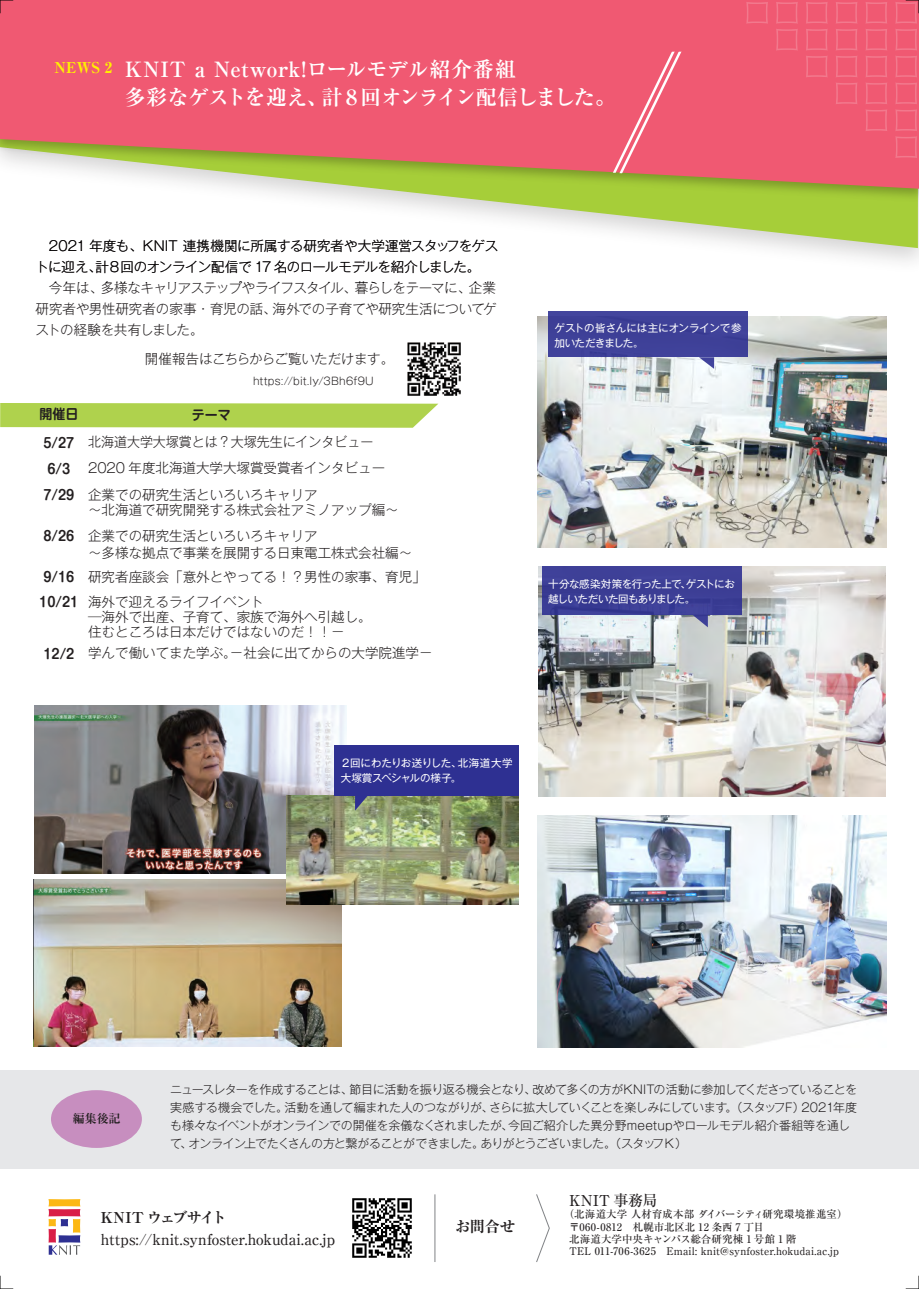
<style>
.page{position:relative;width:919px;height:1289px;background:#fff}
.page>*{position:absolute;margin:0;border:0;box-sizing:border-box;transform-origin:0 0}
.t1{font:700 21px/28.5px "Ryumin Pro";letter-spacing:-.01em;color:#fff}
.t2{font:500 15px "Ryumin Pro";letter-spacing:-.005em;color:#231f20}
.t3{font:700 expanded 15px "Ryumin Pro";letter-spacing:-.085em;color:#231f20}
.t4{font:800 15px "Ryumin Pro";color:#fff101}
.t5{font:700 expanded 15px "Ryumin Pro";letter-spacing:-.035em;color:#231f20}
.t6{font:300 13.5px/26.5px "Gothic MB101 Pro";color:#231f20}
.t7{font:300 13.5px/21px "Gothic MB101 Pro";letter-spacing:-.02em;color:#231f20}
.t8{font:300 13.5px "Gothic MB101 Pro";color:#231f20;scale:.96 1}
.t9{font:300 13.5px "Gothic MB101 Pro";letter-spacing:-.03em;color:#231f20}
.t10{font:700 13.5px "Shin M Go Pro De";color:#231f20;scale:.96 1}
.t11{font:300 12px/18px "Gothic MB101 Pro";letter-spacing:-.035em;color:#231f20}
.t12{font:700 12px "Ryumin Pro";color:#231f20}
.t13{font:500 10.5px/13.2px "Ryumin Pro";letter-spacing:.005em;color:#231f20}
.t14{font:10.5px/15px "Gothic MB101 Pro";letter-spacing:-.03em;color:#fff}
.t15{font:10.5px/15px "Gothic MB101 Pro";letter-spacing:-.05em;color:#fff}
.t16{font:300 10.5px "Gothic MB101 Pro";letter-spacing:.02em;color:#231f20}
.s1{font-size:13.5px}
.s2{font-family:"Shin M Go Pro De";font-weight:700}
</style>
<div class="page">
<img style="left:537px;top:815px;width:349px;height:232px">
<img style="left:538px;top:566px;width:347px;height:230px">
<img style="left:537px;top:316px;width:349px;height:232px">
<svg style="left:0;top:403px;width:438px;height:25px;background:#b3d458"></svg>
<div style="left:0;top:1069px;width:918px;height:98px;background:#e6e7e9"></div>
<div style="left:51px;top:1090px;width:91px;height:57px;background:#c78ebf;border-radius:50%"></div>
<img style="left:352px;top:1198px;width:60px;height:60px">
<hr style="left:434px;top:1194px;width:1px;height:67px;background:#808285">
<svg style="left:536px;top:1194px;width:14px;height:68px"></svg>
<svg style="left:49px;top:1245px;width:31px;height:9px"></svg>
<div style="left:48px;top:1199px;width:33px;height:7px;background:#fcb814"></div>
<svg style="left:48px;top:1209px;width:33px;height:7px"></svg>
<div style="left:73px;top:1218px;width:7px;height:14px;background:#fcb814"></div>
<svg style="left:49px;top:1219px;width:7px;height:7px"></svg>
<div style="left:49px;top:1228px;width:7px;height:14px;background:#d91e47"></div>
<svg style="left:61px;top:1219px;width:7px;height:7px"></svg>
<div style="left:58px;top:1235px;width:22px;height:7px;background:#2e3092"></div>
<div style="left:542px;top:566px;width:199px;height:49px;background:#3c3e96"></div>
<svg style="left:692px;top:615px;width:15px;height:12px"></svg>
<img style="left:782px;top:206px;width:136px;height:56px">
<svg style="left:403px;top:206px;width:514px;height:42px"></svg>
<img style="left:249px;top:189px;width:669px;height:17px">
<svg style="left:0;top:0;width:918px;height:189px;background:#e76a72"></svg>
<svg style="left:610px;top:52px;width:75px;height:126px;background:#ed6779"></svg>
<svg style="left:746px;top:2px;width:22px;height:22px"></svg>
<svg style="left:775px;top:2px;width:22px;height:49px"></svg>
<svg style="left:805px;top:2px;width:22px;height:76px;background:#f05f77"></svg>
<svg style="left:835px;top:2px;width:22px;height:102px;background:#f05f77"></svg>
<svg style="left:865px;top:2px;width:22px;height:129px;background:#f05f77"></svg>
<svg style="left:0;top:1275px;width:13px;height:14px"></svg>
<svg style="left:0;top:0;width:13px;height:13px"></svg>
<svg style="left:895px;top:0;width:24px;height:158px;background:#ef5e76"></svg>
<svg style="left:905px;top:1275px;width:14px;height:14px"></svg>
<div style="left:548px;top:311px;width:200px;height:46px;background:#3f4199"></div>
<svg style="left:699px;top:357px;width:15px;height:12px"></svg>
<img style="left:35px;top:705px;width:311px;height:168px">
<img style="left:34px;top:879px;width:307px;height:167px">
<img style="left:286px;top:795px;width:232px;height:109px">
<svg style="left:355px;top:795px;width:13px;height:15px"></svg>
<div style="left:334px;top:745px;width:185px;height:50px;background:#2e3092"></div>
<img style="left:407px;top:342px;width:54px;height:54px">
<p class="t4" style="left:55px;top:55px;width:59px">NEWS 2</p>
<h1 class="t1" style="left:125px;top:53px;width:492px">KNIT a Network!ロールモデル紹介番組<br>多彩なゲストを迎え、計８回オンライン配信しました。</h1>
<p class="t7" style="left:35px;top:233px;width:464px;text-indent:13px">2021 年度も、KNIT 連携機関に所属する研究者や大学運営スタッフをゲストに迎え、計８回のオンライン配信で 17 名のロールモデルを紹介しました。<br>　今年は、多様なキャリアステップやライフスタイル、暮らしをテーマに、企業研究者や男性研究者の家事・育児の話、海外での子育てや研究生活についてゲストの経験を共有しました。</p>
<p class="t9" style="left:145px;top:347px;width:251px">開催報告はこちらからご覧いただけます。</p>
<p class="t16" style="left:145px;top:372px;width:230px"><span class="s1">　　　　　　　　</span>https://bit.ly/3Bh6f9U</p>
<p class="t10" style="left:39px;top:403px;width:42px">開催日</p>
<p class="t10" style="left:192px;top:404px;width:56px">テーマ　</p>
<p class="t8" style="left:43px;top:431px;width:359px"><span class="s2">5/27</span> 北海道大学大塚賞とは？大塚先生にインタビュー　</p>
<p class="t10" style="left:47px;top:457px;width:25px">6/3</p>
<p class="t6" style="left:43px;top:453px;width:343px;text-indent:45px">2020 年度北海道大学大塚賞受賞者インタビュー<br><span class="s2">7/29</span> 企業での研究生活といろいろキャリア</p>
<p class="t6" style="left:43px;top:495px;width:357px;line-height:26.1px;text-indent:45px">～北海道で研究開発する株式会社アミノアップ編～<br><span class="s2">8/26</span> 企業での研究生活といろいろキャリア</p>
<p class="t6" style="left:88px;top:537px;width:326px">～多様な拠点で事業を展開する日東電工株式会社編～</p>
<p class="t6" style="left:43px;top:561px;width:384px"><span class="s2">9/16</span> 研究者座談会「意外とやってる！？男性の家事、育児」</p>
<p class="t6" style="left:39px;top:586px;width:226px"><span class="s2">10/21</span> 海外で迎えるライフイベント</p>
<p class="t6" style="left:88px;top:607px;width:285px;line-height:15px">―海外で出産、子育て、家族で海外へ引越し。住むところは日本だけではないのだ！！－</p>
<p class="t6" style="left:43px;top:638px;width:390px"><span class="s2">12/2</span> 学んで働いてまた学ぶ。－社会に出てからの大学院進学－</p>
<p class="t14" style="left:554px;top:318px;width:188px">ゲストの皆さんには主にオンラインで参加いただきました。</p>
<p class="t15" style="left:548px;top:575px;width:188px">十分な感染対策を行った上で、ゲストにお越しいただいた回もありました。</p>
<p class="t14" style="left:340px;top:754px;width:174px">２回にわたりお送りした、北海道大学大塚賞スペシャルの様子。</p>
<p class="t12" style="left:73px;top:1108px;width:49px">編集後記</p>
<p class="t11" style="left:170px;top:1079px;width:688px">ニュースレターを作成することは、節目に活動を振り返る機会となり、改めて多くの方がKNITの活動に参加してくださっていることを実感する機会でした。活動を通して編まれた人のつながりが、さらに拡大していくことを楽しみにしています。（スタッフF）2021年度も様々なイベントがオンラインでの開催を余儀なくされましたが、今回ご紹介した異分野meetupやロールモデル紹介番組等を通して、オンライン上でたくさんの方と繋がることができました。ありがとうございました。（スタッフＫ）</p>
<p class="t3" style="left:101px;top:1205px;width:127px">KNIT ウェブサイト</p>
<p class="t2" style="left:101px;top:1227px;width:236px">https://knit.synfoster.hokudai.ac.jp</p>
<p class="t5" style="left:455px;top:1214px;width:61px">お問合せ</p>
<p class="t2" style="left:569px;top:1187px;width:90px">KNIT 事務局</p>
<p class="t13" style="left:569px;top:1206px;width:280px;text-indent:-5px">（北海道大学 人材育成本部 ダイバーシティ研究環境推進室）〒060-0812　札幌市北区北 12 条西 7 丁目</p>
<p class="t13" style="left:569px;top:1232px;width:271px;line-height:12px">北海道大学中央キャンパス総合研究棟 1 号館 1 階<br>TEL 011-706-3625　Email: knit@synfoster.hokudai.ac.jp</p>
</div>
